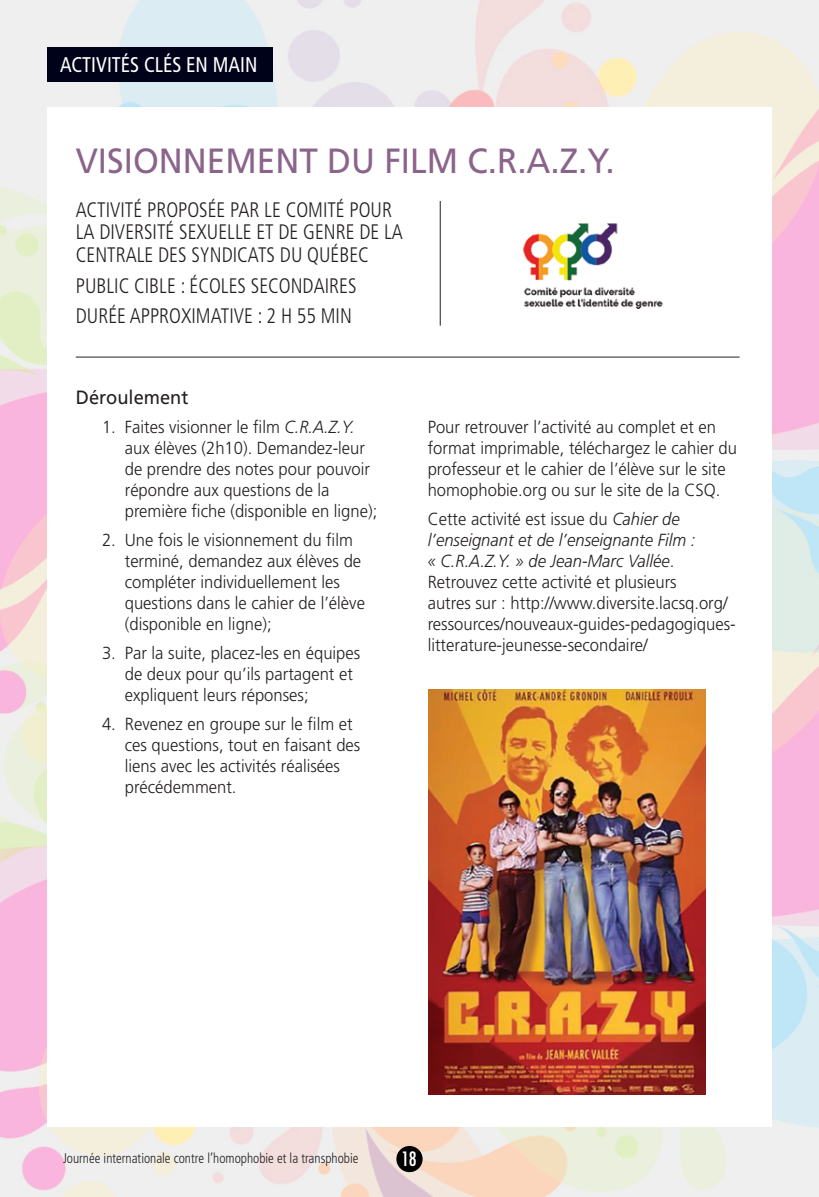
<style>
.page{position:relative;width:819px;height:1197px;background:#fff}
.page>*{position:absolute;margin:0;border:0;box-sizing:border-box;transform-origin:0 0}
.t1{font:35px "Frutiger";color:#8b648c;scale:.95 1}
.t2{font:condensed 21.35px "Frutiger";color:#fff;scale:.95 1}
.t3{font:300 condensed 21px/22.8px "Frutiger";color:#231f20;scale:.95 1}
.t4{font:19.25px "Frutiger";color:#231f20;scale:.95 1}
.t5{font:condensed 19.25px "Futura";color:#fff}
.t6{font:300 17.5px/21px "Frutiger";color:#231f20;scale:.95 1}
.t7{font:300 condensed 14px "Frutiger";color:#231f20;scale:.95 1}
.s1{font-style:italic}
</style>
<div class="page">
<img style="left:0;top:0;width:819px;height:1197px">
<div style="left:396px;top:1146px;width:27px;height:26px;background:#000;border-radius:50%"></div>
<div style="left:47px;top:107px;width:725px;height:1019px;background:#fff"></div>
<img style="left:522px;top:223px;width:141px;height:86px">
<hr style="left:440px;top:201px;width:1px;height:125px;background:#231f20">
<div style="left:47px;top:48px;width:226px;height:34px;background:#00021a"></div>
<hr style="left:76px;top:357px;width:664px;height:1px;background:#231f20">
<img style="left:428px;top:690px;width:277px;height:404px">
<p class="t2" style="left:60px;top:53px;width:209px">ACTIVITÉS CLÉS EN MAIN</p>
<h1 class="t1" style="left:76px;top:140px;width:569px">VISIONNEMENT DU FILM C.R.A.Z.Y.</h1>
<p class="t3" style="left:76px;top:198px;width:346px">ACTIVITÉ PROPOSÉE PAR LE COMITÉ POUR<br>LA DIVERSITÉ SEXUELLE ET DE GENRE DE LA<br>CENTRALE DES SYNDICATS DU QUÉBEC</p>
<p class="t3" style="left:76px;top:271px;width:297px;line-height:30.6px">PUBLIC CIBLE : ÉCOLES SECONDAIRES<br>DURÉE APPROXIMATIVE : 2 H 55 MIN</p>
<p class="t4" style="left:76px;top:386px;width:120px">Déroulement</p>
<p class="t6" style="left:125px;top:417px;width:267px;text-indent:-23px">1. Faites visionner le film <span class="s1">C.R.A.Z.Y. </span>aux élèves (2h10). Demandez-leur de prendre des notes pour pouvoir répondre aux questions de la première fiche (disponible en ligne);</p>
<p class="t6" style="left:125px;top:529px;width:254px;text-indent:-23px">2. Une fois le visionnement du film terminé, demandez aux élèves de compléter individuellement les questions dans le cahier de l’élève (disponible en ligne);</p>
<p class="t6" style="left:125px;top:642px;width:249px;text-indent:-23px">3. Par la suite, placez-les en équipes de deux pour qu’ils partagent et expliquent leurs réponses;</p>
<p class="t6" style="left:125px;top:713px;width:249px;text-indent:-23px">4. Revenez en groupe sur le film et ces questions, tout en faisant des liens avec les activités réalisées précédemment.</p>
<p class="t6" style="left:428px;top:416px;width:327px">Pour retrouver l’activité au complet et en format imprimable, téléchargez le cahier du professeur et le cahier de l’élève sur le site homophobie.org ou sur le site de la CSQ.</p>
<p class="t6" style="left:428px;top:508px;width:326px">Cette activité est issue du <span class="s1">Cahier de l’enseignant et de l’enseignante Film :<br>« C.R.A.Z.Y. » de Jean-Marc Vallée</span>.<br>Retrouvez cette activité et plusieurs<br>autres sur : http://www.diversite.lacsq.org/ ressources/nouveaux-guides-pedagogiques&shy;litterature-jeunesse-secondaire/</p>
<p class="t7" style="left:63px;top:1151px;width:312px">Journée internationale contre l’homophobie et la transphobie</p>
<p class="t5" style="left:402px;top:1147px;width:17px">18</p>
</div>
